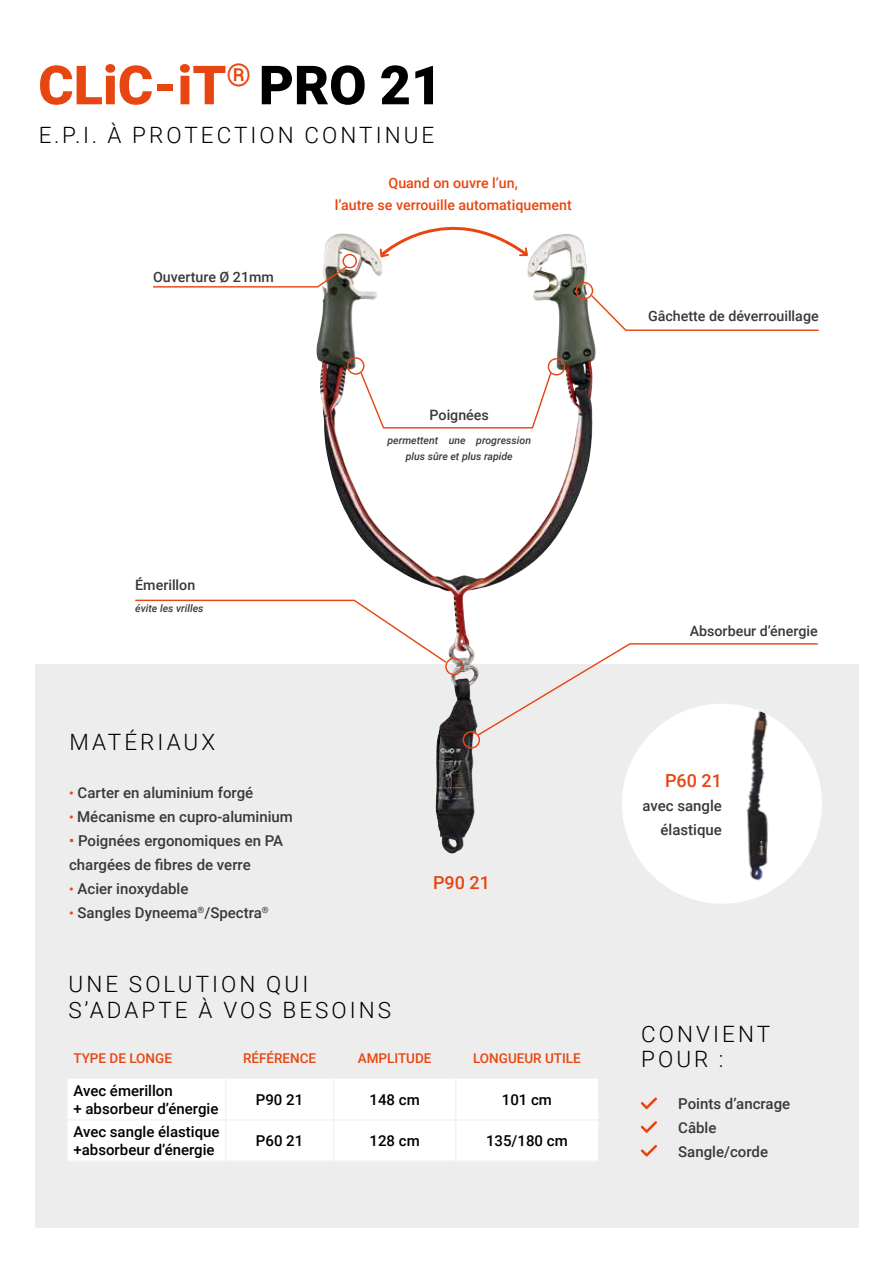
<style>
.page{position:relative;width:893px;height:1263px;background:#fff}
.page>*{position:absolute;margin:0;border:0;box-sizing:border-box;transform-origin:0 0}
.t1{font:900 54px "Roboto";color:#e84610}
.t2{font:300 22.5px/25.5px "Roboto";letter-spacing:.135em;color:#000}
.t3{font:500 18px "Roboto";color:#e74510}
.t4{font:500 15px/24px "Roboto";color:#3a3938}
.t5{font:500 15px/18px "Roboto";color:#000}
.t6{font:500 15px/24px "Roboto";color:#393938}
.t7{font:500 14.25px "Roboto";color:#3a3938}
.t8{font:500 14.25px/22.8px "Roboto";color:#e84610;text-align:center}
.t9{font:500 13.5px "Roboto";color:#e84610}
.t10{font:italic 500 10.5px/16.5px "Roboto";color:#3a3938;text-align:center}
.s1{color:#000}
.s2{font-size:13.5px;color:#e84610}
.s3{color:#e84610}
</style>
<div class="page">
<div style="left:35px;top:664px;width:823px;height:564px;background:#ededed"></div>
<img style="left:316px;top:234px;width:162px;height:620px">
<svg style="left:380px;top:226px;width:148px;height:31px"></svg>
<svg style="left:590px;top:294px;width:229px;height:38px"></svg>
<svg style="left:135px;top:599px;width:313px;height:65px"></svg>
<svg style="left:476px;top:642px;width:342px;height:95px"></svg>
<svg style="left:359px;top:371px;width:194px;height:58px"></svg>
<div style="left:576px;top:282px;width:17px;height:17px;border:1px solid #e84610;border-radius:50%"></div>
<div style="left:347px;top:357px;width:17px;height:18px;border:1px solid #e84610;border-radius:50%"></div>
<div style="left:445px;top:658px;width:18px;height:17px;border:1px solid #e84610;border-radius:50%"></div>
<div style="left:463px;top:731px;width:17px;height:18px;border:1px solid #e84610;border-radius:50%"></div>
<div style="left:548px;top:358px;width:17px;height:17px;border:1px solid #e84610;border-radius:50%"></div>
<div style="left:68px;top:1079px;width:530px;height:81px;background:#fff"></div>
<hr style="left:225px;top:1079px;width:1px;height:40px;background:#f4f2f2">
<hr style="left:333px;top:1079px;width:1px;height:40px;background:#f4f2f2">
<hr style="left:455px;top:1079px;width:1px;height:40px;background:#f4f2f2">
<hr style="left:67px;top:1119px;width:159px;height:2px;background:#f4f2f2">
<hr style="left:226px;top:1119px;width:108px;height:2px;background:#f4f2f2">
<hr style="left:225px;top:1121px;width:1px;height:39px;background:#f4f2f2">
<hr style="left:334px;top:1119px;width:122px;height:2px;background:#f4f2f2">
<hr style="left:333px;top:1121px;width:1px;height:39px;background:#f4f2f2">
<hr style="left:456px;top:1119px;width:142px;height:2px;background:#f4f2f2">
<hr style="left:455px;top:1121px;width:1px;height:39px;background:#f4f2f2">
<hr style="left:67px;top:1160px;width:159px;height:2px;background:#f4f2f2">
<hr style="left:226px;top:1160px;width:108px;height:2px;background:#f4f2f2">
<hr style="left:334px;top:1160px;width:122px;height:2px;background:#f4f2f2">
<hr style="left:456px;top:1160px;width:142px;height:2px;background:#f4f2f2">
<svg style="left:641px;top:1097px;width:16px;height:12px"></svg>
<svg style="left:641px;top:1121px;width:16px;height:12px"></svg>
<svg style="left:641px;top:1145px;width:16px;height:11px"></svg>
<div style="left:342px;top:254px;width:15px;height:14px;border:1px solid #e84610;border-radius:50%"></div>
<svg style="left:153px;top:265px;width:196px;height:23px"></svg>
<div style="left:622px;top:704px;width:200px;height:200px;background:#fff;border-radius:50%"></div>
<img style="left:746px;top:711px;width:72px;height:173px">
<img style="left:757px;top:842px;width:9px;height:15px">
<h1 class="t1" style="left:38px;top:47px;width:405px">CLiC-iT<sup>®</sup> <span class="s1">PRO 21</span></h1>
<h2 class="t2" style="left:39px;top:122px;width:397px">E.P.I. À PROTECTION CONTINUE</h2>
<p class="t8" style="left:335px;top:171px;width:239px">Quand on ouvre l’un,<br>l’autre se verrouille automatiquement</p>
<p class="t7" style="left:153px;top:266px;width:122px">Ouverture Ø 21mm</p>
<p class="t7" style="left:135px;top:574px;width:62px">Émerillon</p>
<p class="t10" style="left:135px;top:600px;width:70px">évite les vrilles</p>
<h2 class="t2" style="left:69px;top:729px;width:147px">MATÉRIAUX</h2>
<p class="t4" style="left:69px;top:780px;width:186px"><span class="s2">•</span> Carter en aluminium forgé</p>
<p class="t4" style="left:69px;top:804px;width:225px"><span class="s2">•</span> Mécanisme en cupro-aluminium</p>
<p class="t6" style="left:69px;top:828px;width:216px"><span class="s3">•</span> Poignées ergonomiques en PA chargées de fibres de verre</p>
<p class="t4" style="left:69px;top:876px;width:121px"><span class="s2">•</span> Acier inoxydable</p>
<p class="t4" style="left:69px;top:900px;width:201px"><span class="s2">•</span> Sangles Dyneema<sup>®</sup>/Spectra<sup>®</sup></p>
<p class="t7" style="left:430px;top:405px;width:61px">Poignées</p>
<p class="t10" style="left:387px;top:431px;width:145px">permettent une progression plus sûre et plus rapide</p>
<p class="t3" style="left:433px;top:870px;width:58px">P90 21</p>
<h2 class="t2" style="left:69px;top:971px;width:324px">UNE SOLUTION QUI<br>S’ADAPTE À VOS BESOINS</h2>
<p class="t9" style="left:73px;top:1048px;width:100px">TYPE DE LONGE</p>
<p class="t9" style="left:243px;top:1048px;width:75px">RÉFÉRENCE</p>
<p class="t9" style="left:358px;top:1048px;width:75px">AMPLITUDE</p>
<p class="t9" style="left:473px;top:1048px;width:109px">LONGUEUR UTILE</p>
<p class="t5" style="left:73px;top:1081px;width:146px">Avec émerillon<br>+ absorbeur d’énergie</p>
<p class="t5" style="left:256px;top:1090px;width:49px">P90 21</p>
<p class="t5" style="left:370px;top:1090px;width:52px">148 cm</p>
<p class="t5" style="left:502px;top:1090px;width:52px">101 cm</p>
<p class="t5" style="left:73px;top:1122px;width:148px">Avec sangle élastique +absorbeur d’énergie</p>
<p class="t5" style="left:256px;top:1131px;width:49px">P60 21</p>
<p class="t5" style="left:370px;top:1131px;width:52px">128 cm</p>
<p class="t5" style="left:486px;top:1131px;width:83px">135/180 cm</p>
<p class="t7" style="left:648px;top:306px;width:172px">Gâchette de déverrouillage</p>
<p class="t7" style="left:690px;top:621px;width:130px">Absorbeur d’énergie</p>
<p class="t3" style="left:665px;top:768px;width:58px">P60 21</p>
<p class="t4" style="left:642px;top:793px;width:81px;text-align:right">avec sangle élastique</p>
<h2 class="t2" style="left:641px;top:1020px;width:130px">CONVIENT<br>POUR :</h2>
<p class="t4" style="left:678px;top:1091px;width:114px">Points d’ancrage<br>Câble<br>Sangle/corde</p>
</div>
